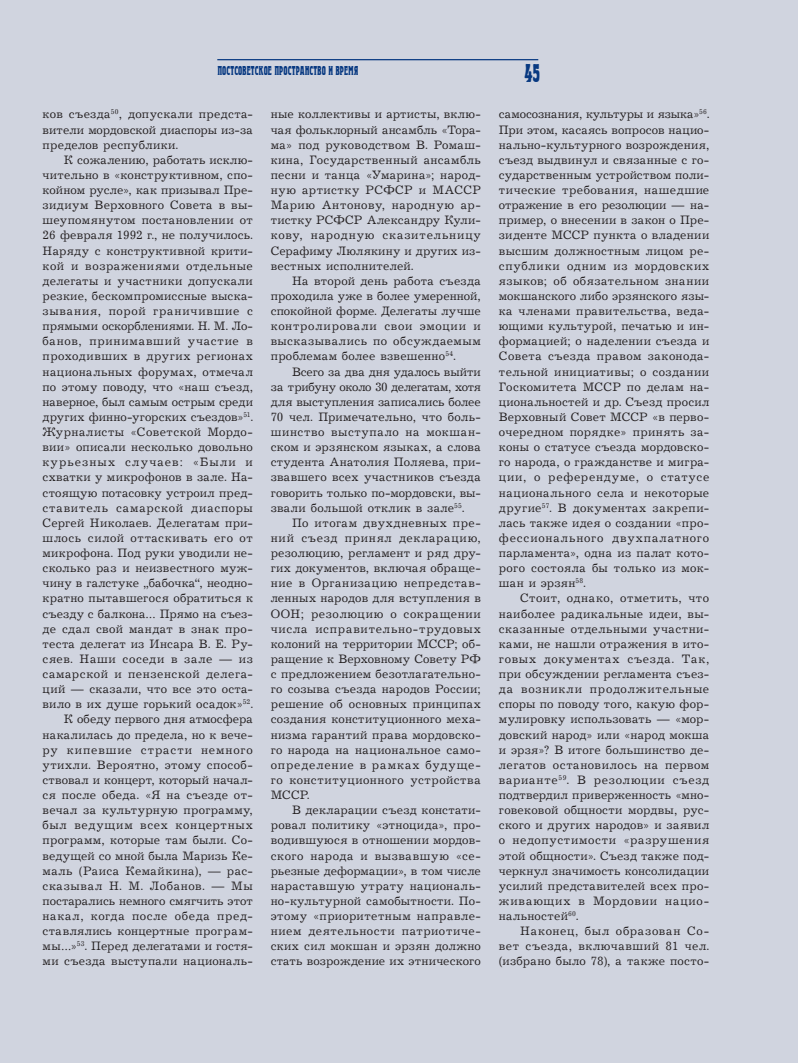
<style>
.page{position:relative;width:798px;height:1063px;background:#fff}
.page>*{position:absolute;margin:0;border:0;box-sizing:border-box;transform-origin:0 0}
.t1{font:25px "Herold DG";color:#083981}
.t2{font:12.5px/15.1px "Journal Cyrillic";letter-spacing:.025em;color:#231f20;text-align:justify}
.t3{font:12.5px "Herold DG";letter-spacing:.01em;color:#083981}
</style>
<div class="page">
<div style="left:0;top:0;width:797px;height:1063px;background:#d0d4df"></div>
<hr style="left:217px;top:59px;width:321px;height:1px;background:#083981">
<p class="t3" style="left:217px;top:63px;width:142px">ПОСТСОВЕТСКОЕ ПРОСТРАНСТВО И ВРЕМЯ</p>
<p class="t2" style="left:43px;top:107px;width:212px">ков съезда<sup>50</sup>, допускали предста&shy;вители мордовской диаспоры из-за пределов республики.</p>
<p class="t2" style="left:43px;top:153px;width:212px;text-align:right">К сожалению, работать исклю&shy;чительно в «конструктивном, спо&shy;койном русле», как призывал Пре&shy;зидиум Верховного Совета в вы&shy;шеупомянутом постановлении от<br>26 февраля 1992 г., не получилось.<br>Наряду с конструктивной крити&shy;кой и возражениями отдельные делегаты и участники допускали резкие, бескомпромиссные выска&shy;зывания, порой граничившие с прямыми оскорблениями. Н. М. Ло&shy;банов, принимавший участие в проходивших в других регионах национальных форумах, отмечал по этому поводу, что «наш съезд, наверное, был самым острым среди других финно-угорских съездов»<sup>51</sup>.<br>Журналисты «Советской Мордо&shy;вии» описали несколько довольно курьезных случаев: «Были и схватки у микрофонов в зале. На&shy;стоящую потасовку устроил пред&shy;ставитель самарской диаспоры<br>Сергей Николаев. Делегатам при&shy;шлось силой оттаскивать его от микрофона. Под руки уводили не&shy;сколько раз и неизвестного муж&shy;чину в галстуке „бабочка“, неодно&shy;кратно пытавшегося обратиться к съезду с балкона… Прямо на съез&shy;де сдал свой мандат в знак про&shy;теста делегат из Инсара В. Е. Ру&shy;сяев. Наши соседи в зале — из самарской и пензенской делега&shy;ций — сказали, что все это оста&shy;вило в их душе горький осадок»<sup>52</sup>.<br>К обеду первого дня атмосфера накалилась до предела, но к вече&shy;ру кипевшие страсти немного утихли. Вероятно, этому способ&shy;ствовал и концерт, который начал&shy;ся после обеда. «Я на съезде от&shy;вечал за культурную программу, был ведущим всех концертных программ, которые там были. Со&shy;ведущей со мной была Маризь Ке&shy;маль (Раиса Кемайкина), — рас&shy;сказывал Н. М. Лобанов. — Мы постарались немного смягчить этот накал, когда после обеда пред&shy;ставлялись концертные програм&shy;мы…»<sup>53</sup>. Перед делегатами и гостя&shy;ми съезда выступали националь-</p>
<p class="t2" style="left:270px;top:107px;width:212px">ные коллективы и артисты, вклю&shy;чая фольклорный ансамбль «Тора&shy;ма» под руководством В. Ромаш&shy;кина, Государственный ансамбль песни и танца «Умарина»; народ&shy;ную артистку РСФСР и МАССР Марию Антонову, народную ар&shy;тистку РСФСР Александру Кули&shy;кову, народную сказительницу Серафиму Люлякину и других из&shy;вестных исполнителей.</p>
<p class="t2" style="left:270px;top:274px;width:212px;text-indent:21px">На второй день работа съезда проходила уже в более умеренной, спокойной форме. Делегаты лучше контролировали свои эмоции и высказывались по обсуждаемым проблемам более взвешенно<sup>54</sup>.</p>
<p class="t2" style="left:270px;top:364px;width:212px;text-indent:21px">Всего за два дня удалось выйти за трибуну около 30 делегатам, хотя для выступления записались более 70 чел. Примечательно, что боль&shy;шинство выступало на мокшан&shy;ском и эрзянском языках, а слова студента Анатолия Поляева, при&shy;звавшего всех участников съезда говорить только по-мордовски, вы&shy;звали большой отклик в зале<sup>55</sup>.</p>
<p class="t2" style="left:270px;top:516px;width:212px;text-indent:21px">По итогам двухдневных пре&shy;ний съезд принял декларацию, резолюцию, регламент и ряд дру&shy;гих документов, включая обраще&shy;ние в Организацию непредстав&shy;ленных народов для вступления в ООН; резолюцию о сокращении числа исправительно-трудовых колоний на территории МССР; об&shy;ращение к Верховному Совету РФ с предложением безотлагательно&shy;го созыва съезда народов России; решение об основных принципах создания конституционного меха&shy;низма гарантий права мордовско&shy;го народа на национальное само&shy;определение в рамках будуще&shy;го конституционного устройства МССР.</p>
<p class="t2" style="left:270px;top:803px;width:212px;text-indent:21px">В декларации съезд констати&shy;ровал политику «этноцида», про&shy;водившуюся в отношении мордов&shy;ского народа и вызвавшую «се&shy;рьезные деформации», в том числе нараставшую утрату националь&shy;но-культурной самобытности. По&shy;этому «приоритетным направле&shy;нием деятельности патриотиче&shy;ских сил мокшан и эрзян должно стать возрождение их этнического</p>
<h1 class="t1" style="left:524px;top:59px;width:17px">45</h1>
<p class="t2" style="left:498px;top:107px;width:212px">самосознания, культуры и языка»<sup>56</sup>.<br>При этом, касаясь вопросов нацио&shy;нально-культурного возрождения, съезд выдвинул и связанные с го&shy;сударственным устройством поли&shy;тические требования, нашедшие отражение в его резолюции — на&shy;пример, о внесении в закон о Пре&shy;зиденте МССР пункта о владении высшим должностным лицом ре&shy;спублики одним из мордовских языков; об обязательном знании мокшанского либо эрзянского язы&shy;ка членами правительства, веда&shy;ющими культурой, печатью и ин&shy;формацией; о наделении съезда и Совета съезда правом законода&shy;тельной инициативы; о создании Госкомитета МССР по делам на&shy;циональностей и др. Съезд просил Верховный Совет МССР «в перво&shy;очередном порядке» принять за&shy;коны о статусе съезда мордовско&shy;го народа, о гражданстве и мигра&shy;ции, о референдуме, о статусе национального села и некоторые другие<sup>57</sup>. В документах закрепи&shy;лась также идея о создании «про&shy;фессионального двухпалатного парламента», одна из палат кото&shy;рого состояла бы только из мок&shy;шан и эрзян<sup>58</sup>.</p>
<p class="t2" style="left:498px;top:591px;width:212px;text-indent:21px">Стоит, однако, отметить, что наиболее радикальные идеи, вы&shy;сказанные отдельными участни&shy;ками, не нашли отражения в ито&shy;говых документах съезда. Так, при обсуждении регламента съез&shy;да возникли продолжительные споры по поводу того, какую фор&shy;мулировку использовать — «мор&shy;довский народ» или «народ мокша и эрзя»? В итоге большинство де&shy;легатов остановилось на первом варианте<sup>59</sup>. В резолюции съезд подтвердил приверженность «мно&shy;говековой общности мордвы, рус&shy;ского и других народов» и заявил о недопустимости «разрушения этой общности». Съезд также под&shy;черкнул значимость консолидации усилий представителей всех про&shy;живающих в Мордовии нацио&shy;нальностей<sup>60</sup>.</p>
<p class="t2" style="left:498px;top:924px;width:212px;text-indent:21px">Наконец, был образован Со&shy;вет съезда, включавший 81 чел. (избрано было 78), а также посто-</p>
</div>
